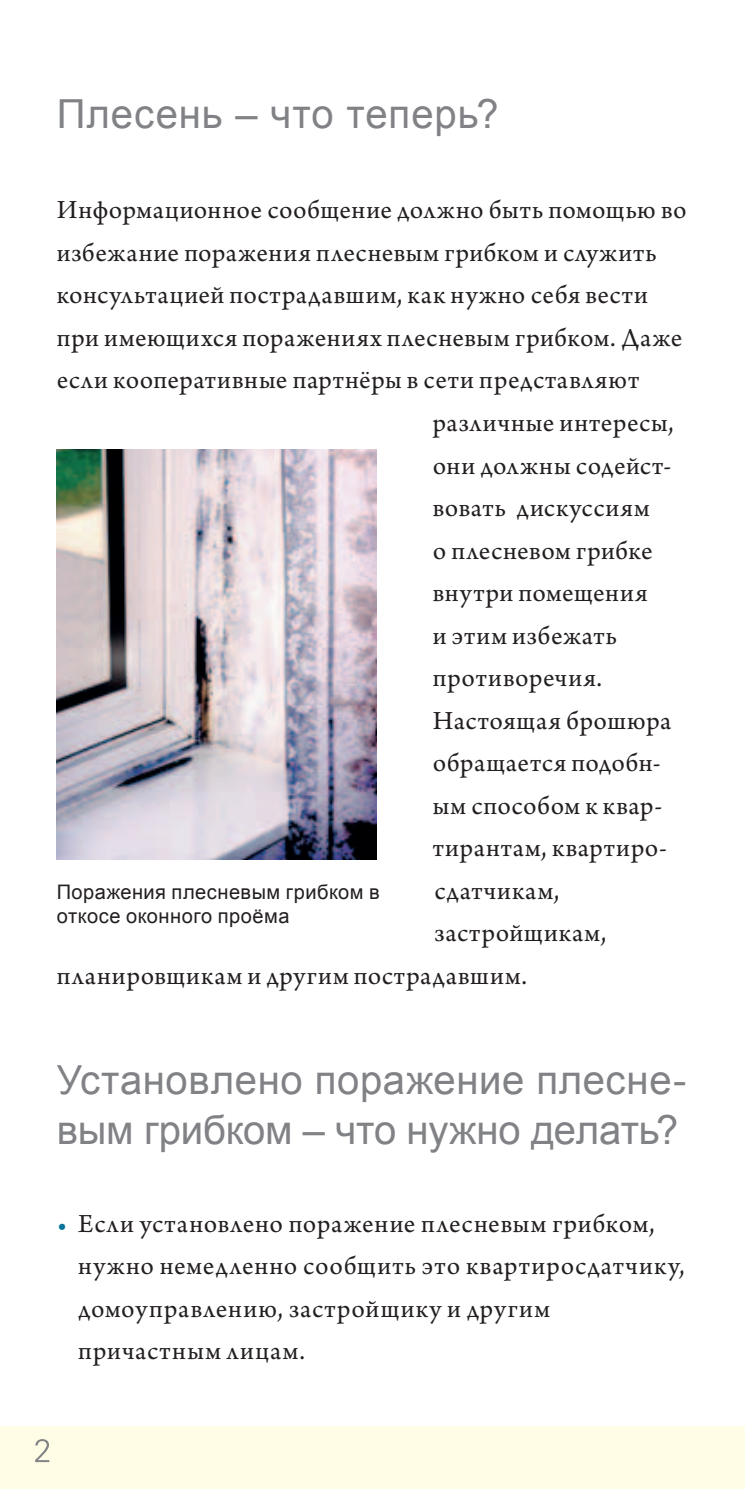
<style>
.page{position:relative;width:745px;height:1489px;background:#fff}
.page>*{position:absolute;margin:0;border:0;box-sizing:border-box;transform-origin:0 0}
.t1{font:40px/50px "Arial";letter-spacing:.015em;color:#808285}
.t2{font:27.5px/42.5px "Arno Pro";letter-spacing:.03em;color:#231f20}
.t3{font:20px/24px "Arial";letter-spacing:.025em;color:#231f20}
.s1{color:#077599}
</style>
<div class="page">
<div style="left:0;top:1426px;width:744px;height:62px;background:#fffde5"></div>
<img style="left:57px;top:449px;width:319px;height:410px">
<svg style="left:35px;top:1439px;width:14px;height:22px"></svg>
<h1 class="t1" style="left:57px;top:90px;width:443px">Плесень – что теперь?</h1>
<p class="t2" style="left:57px;top:190px;width:631px">Информационное сообщение должно быть помощью во</p>
<p class="t2" style="left:57px;top:233px;width:601px">избежание поражения плесневым грибком и служить</p>
<p class="t2" style="left:57px;top:275px;width:592px">консультацией пострадавшим, как нужно себя вести</p>
<p class="t2" style="left:57px;top:318px;width:626px">при имеющихся поражениях плесневым грибком. Даже</p>
<p class="t2" style="left:57px;top:360px;width:583px">если кооперативные партнёры в сети представляют</p>
<p class="t2" style="left:432px;top:403px;width:242px">различные интересы,</p>
<p class="t2" style="left:432px;top:445px;width:240px">они должны содейст-</p>
<p class="t2" style="left:432px;top:488px;width:218px">вовать дискуссиям</p>
<p class="t2" style="left:432px;top:530px;width:221px">о плесневом грибке</p>
<p class="t2" style="left:432px;top:573px;width:216px">внутри помещения</p>
<p class="t2" style="left:432px;top:615px;width:186px">и этим избежать</p>
<p class="t2" style="left:432px;top:658px;width:171px">противоречия.</p>
<p class="t2" style="left:432px;top:700px;width:240px">Настоящая брошюра</p>
<p class="t2" style="left:432px;top:743px;width:229px">обращается подобн-</p>
<p class="t2" style="left:432px;top:785px;width:231px">ым способом к квар-</p>
<p class="t2" style="left:432px;top:828px;width:235px">тирантам, квартиро-</p>
<p class="t2" style="left:434px;top:870px;width:126px">сдатчикам,</p>
<p class="t2" style="left:434px;top:913px;width:173px">застройщикам,</p>
<p class="t2" style="left:57px;top:955px;width:471px">планировщикам и другим пострадавшим.</p>
<p class="t3" style="left:57px;top:880px;width:324px">Поражения плесневым грибком в откосе оконного проёма</p>
<h1 class="t1" style="left:57px;top:1055px;width:630px">Установлено поражение плесне&shy;вым грибком – что нужно делать?</h1>
<p class="t2" style="left:78px;top:1203px;width:607px;text-indent:-21px"><span class="s1">•</span> Если установлено поражение плесневым грибком, нужно немедленно сообщить это квартиросдатчику, домоуправлению, застройщику и другим причастным лицам.</p>
</div>
